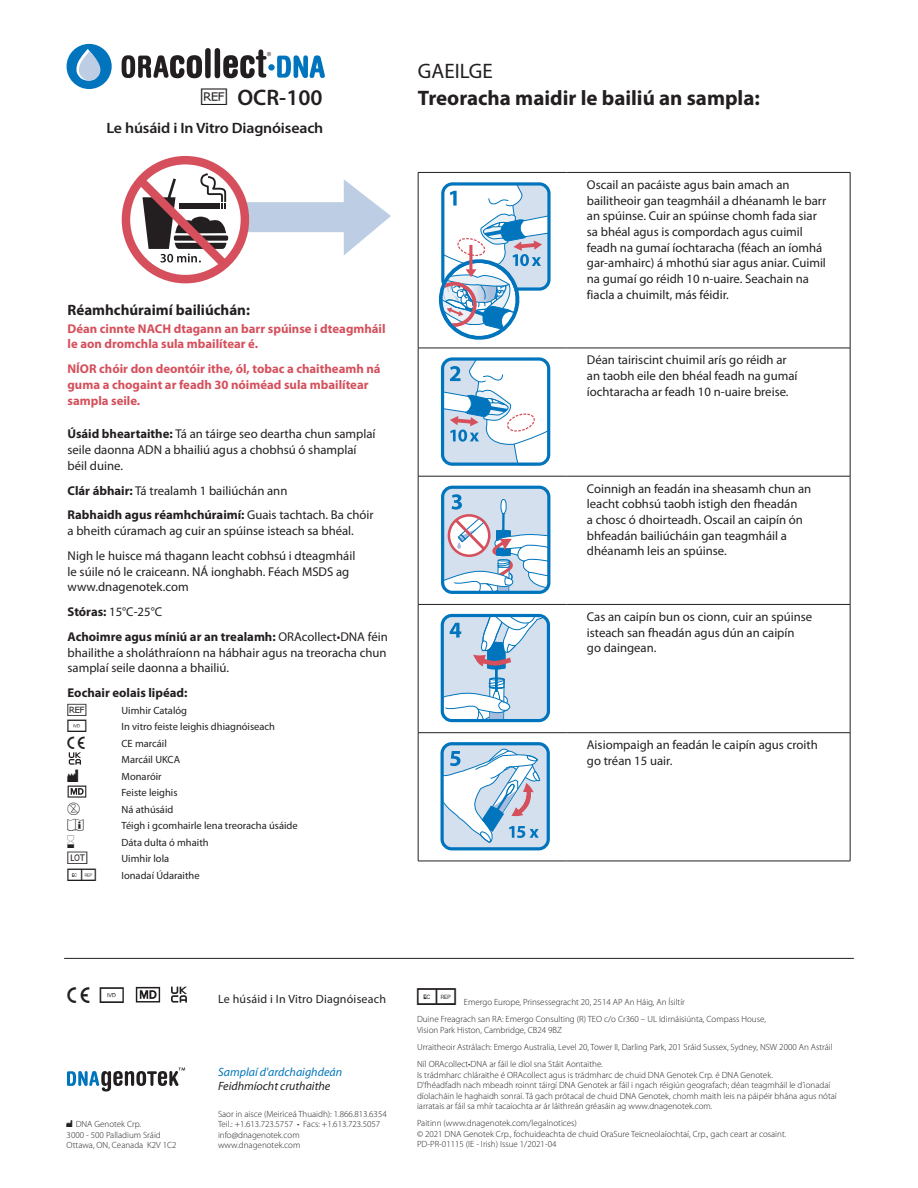
<style>
.page{position:relative;width:918px;height:1188px;background:#fff}
.page>*{position:absolute;margin:0;border:0;box-sizing:border-box;transform-origin:0 0}
.t1{font:600 22.5px "Myriad Pro";color:#231f20}
.t2{font:22.5px "MDD EN980";color:#231f20}
.t3{font:700 21px "Myriad Pro";color:#231f20}
.t4{font:21px "Myriad Pro";color:#231f20}
.t5{font:21px "MDD EN980";color:#231f20}
.t6{font:16.5px "MDD EN980";color:#231f20}
.t7{font:600 15px "Myriad Pro";letter-spacing:-.01em;color:#231f20;scale:1.06 1}
.t8{font:700 15px "Myriad Pro";color:#231f20}
.t9{font:12.75px/15.8px "Myriad Pro";color:#231f20}
.t10{font:700 12.75px/15.8px "Myriad Pro";color:#d5505c}
.t11{font:700 12.75px/24.8px "Myriad Pro";color:#231f20}
.t12{font:12px "Myriad Pro";letter-spacing:.02em;color:#231f20}
.t13{font:italic 12px "Myriad Pro";color:#0075bd}
.t14{font:italic 12px "Myriad Pro";color:#231f20}
.t15{font:10.5px/16.5px "Myriad Pro";color:#231f20}
.t16{font:300 9px/10.5px "Myriad Pro";color:#231f20}
.s1{font-family:"MDD EN980";font-weight:400}
.s2{font-weight:700}
.s3{font-weight:400}
.s4{font-family:"MDD EN980";font-size:16.5px}
</style>
<div class="page">
<svg style="left:67px;top:44px;width:45px;height:45px"></svg>
<div style="left:268px;top:64px;width:7px;height:7px;background:#0075bd;border-radius:50%"></div>
<svg style="left:277px;top:55px;width:48px;height:23px"></svg>
<svg style="left:122px;top:48px;width:149px;height:30px"></svg>
<svg style="left:67px;top:1068px;width:118px;height:24px"></svg>
<svg style="left:171px;top:987px;width:16px;height:16px"></svg>
<svg style="left:136px;top:987px;width:24px;height:16px"></svg>
<hr style="left:64px;top:958px;width:790px;height:1px;background:#231f20">
<svg style="left:69px;top:752px;width:12px;height:13px"></svg>
<svg style="left:68px;top:786px;width:18px;height:12px"></svg>
<div style="left:122px;top:156px;width:127px;height:127px;border:8px solid #d5505c;border-radius:50%"></div>
<svg style="left:129px;top:168px;width:262px;height:109px"></svg>
<hr style="left:418px;top:172px;width:149px;height:1px;background:#231f20">
<hr style="left:418px;top:173px;width:1px;height:175px;background:#231f20">
<hr style="left:567px;top:172px;width:283px;height:1px;background:#231f20">
<hr style="left:850px;top:173px;width:1px;height:175px;background:#231f20">
<hr style="left:418px;top:348px;width:149px;height:1px;background:#231f20">
<hr style="left:418px;top:348px;width:1px;height:128px;background:#231f20">
<hr style="left:567px;top:348px;width:283px;height:1px;background:#231f20">
<hr style="left:850px;top:348px;width:1px;height:128px;background:#231f20">
<hr style="left:418px;top:476px;width:149px;height:1px;background:#231f20">
<hr style="left:418px;top:476px;width:1px;height:128px;background:#231f20">
<hr style="left:567px;top:476px;width:283px;height:1px;background:#231f20">
<hr style="left:850px;top:476px;width:1px;height:128px;background:#231f20">
<hr style="left:418px;top:604px;width:149px;height:1px;background:#231f20">
<hr style="left:418px;top:605px;width:1px;height:128px;background:#231f20">
<hr style="left:567px;top:604px;width:283px;height:1px;background:#231f20">
<hr style="left:850px;top:605px;width:1px;height:128px;background:#231f20">
<hr style="left:418px;top:732px;width:149px;height:1px;background:#231f20">
<hr style="left:418px;top:733px;width:1px;height:128px;background:#231f20">
<hr style="left:567px;top:732px;width:283px;height:1px;background:#231f20">
<hr style="left:850px;top:733px;width:1px;height:128px;background:#231f20">
<hr style="left:418px;top:861px;width:149px;height:1px;background:#231f20">
<hr style="left:567px;top:861px;width:283px;height:1px;background:#231f20">
<svg style="left:439px;top:183px;width:111px;height:157px"></svg>
<svg style="left:442px;top:358px;width:108px;height:108px"></svg>
<div style="left:442px;top:487px;width:107px;height:105px;background:#d4e0ee;border-radius:10px"></div>
<div style="left:441px;top:486px;width:109px;height:108px;border:3px solid #0075bd;border-radius:10px"></div>
<svg style="left:442px;top:494px;width:108px;height:100px"></svg>
<div style="left:441px;top:614px;width:109px;height:108px;border:3px solid #0075bd;border-radius:10px"></div>
<svg style="left:441px;top:614px;width:103px;height:107px"></svg>
<div style="left:442px;top:744px;width:106px;height:105px;background:#d4e0ee;border-radius:10px"></div>
<div style="left:441px;top:742px;width:109px;height:108px;border:3px solid #0075bd;border-radius:10px"></div>
<svg style="left:441px;top:747px;width:99px;height:96px"></svg>
<h1 class="t1" style="left:201px;top:83px;width:123px"><span class="s1">h</span> OCR-100</h1>
<p class="t7" style="left:106px;top:119px;width:206px">Le húsáid i In Vitro Diagnóiseach</p>
<p class="t8" style="left:68px;top:300px;width:184px">Réamhchúraimí bailiúchán:</p>
<p class="t10" style="left:68px;top:320px;width:320px">Déan cinnte NACH dtagann an barr spúinse i dteagmháil le aon dromchla sula mbailítear é.</p>
<p class="t10" style="left:68px;top:361px;width:315px">NÍOR chóir don deontóir ithe, ól, tobac a chaitheamh ná guma a chogaint ar feadh 30 nóiméad sula mbailítear sampla seile.</p>
<p class="t9" style="left:68px;top:426px;width:310px"><span class="s2">Úsáid bheartaithe:</span> Tá an táirge seo deartha chun samplaí seile daonna ADN a bhailiú agus a chobhsú ó shamplaí béil duine.</p>
<p class="t9" style="left:68px;top:478px;width:308px;line-height:24.8px"><span class="s2">Clár ábhair:</span> Tá trealamh 1 bailiúchán ann<br><span class="s2">Rabhaidh agus réamhchúraimí:</span> Guais tachtach. Ba chóir</p>
<p class="t9" style="left:68px;top:518px;width:289px;line-height:24.8px">a bheith cúramach ag cuir an spúinse isteach sa bhéal.<br>Nigh le huisce má thagann leacht cobhsú i dteagmháil</p>
<p class="t9" style="left:68px;top:563px;width:283px">le súile nó le craiceann. NÁ ionghabh. Féach MSDS ag www.dnagenotek.com</p>
<p class="t11" style="left:68px;top:599px;width:322px">Stóras: <span class="s3">15°C-25°C<br></span>Achoimre agus míniú ar an trealamh: <span class="s3">ORAcollect•DNA féin</span></p>
<p class="t9" style="left:68px;top:644px;width:321px">bhailithe a sholáthraíonn na hábhair agus na treoracha chun samplaí seile daonna a bhailiú.</p>
<p class="t11" style="left:68px;top:680px;width:121px">Eochair eolais lipéad:</p>
<p class="t6" style="left:68px;top:703px;width:25px">h</p>
<p class="t15" style="left:122px;top:702px;width:67px">Uimhir Catalóg</p>
<p class="t6" style="left:68px;top:720px;width:25px">V</p>
<p class="t15" style="left:122px;top:718px;width:155px">In vitro feiste leighis dhiagnóiseach</p>
<p class="t6" style="left:68px;top:736px;width:23px">C</p>
<p class="t15" style="left:122px;top:735px;width:60px">CE marcáil<br>Marcáil UKCA</p>
<p class="t6" style="left:68px;top:769px;width:14px">M</p>
<p class="t15" style="left:122px;top:768px;width:58px">Monaróir<br>Feiste leighis</p>
<p class="t6" style="left:68px;top:802px;width:14px">D</p>
<p class="t15" style="left:122px;top:801px;width:53px">Ná athúsáid</p>
<p class="t6" style="left:68px;top:819px;width:21px">i</p>
<p class="t15" style="left:122px;top:817px;width:178px">Téigh i gcomhairle lena treoracha úsáide</p>
<p class="t6" style="left:68px;top:835px;width:10px">H</p>
<p class="t15" style="left:122px;top:834px;width:89px">Dáta dulta ó mhaith</p>
<p class="t6" style="left:68px;top:852px;width:26px">g</p>
<p class="t15" style="left:68px;top:850px;width:134px;text-indent:54px">Uimhir lola<br><span class="s4">P</span> Ionadaí Údaraithe</p>
<h2 class="t4" style="left:418px;top:58px;width:76px">GAEILGE</h2>
<h2 class="t3" style="left:418px;top:85px;width:344px">Treoracha maidir le bailiú an sampla:</h2>
<p class="t9" style="left:587px;top:176px;width:241px">Oscail an pacáiste agus bain amach an bailitheoir gan teagmháil a dhéanamh le barr an spúinse. Cuir an spúinse chomh fada siar sa bhéal agus is compordach agus cuimil feadh na gumaí íochtaracha (féach an íomhá gar-amhairc) á mhothú siar agus aniar. Cuimil na gumaí go réidh 10 n-uaire. Seachain na fiacla a chuimilt, más féidir.</p>
<p class="t9" style="left:587px;top:352px;width:212px">Déan tairiscint chuimil arís go réidh ar an taobh eile den bhéal feadh na gumaí íochtaracha ar feadh 10 n-uaire breise.</p>
<p class="t9" style="left:587px;top:480px;width:226px">Coinnigh an feadán ina sheasamh chun an leacht cobhsú taobh istigh den fheadán<br>a chosc ó dhoirteadh. Oscail an caipín ón bhfeadán bailiúcháin gan teagmháil a dhéanamh leis an spúinse.</p>
<p class="t9" style="left:587px;top:608px;width:227px">Cas an caipín bun os cionn, cuir an spúinse isteach san fheadán agus dún an caipín<br>go daingean.</p>
<p class="t9" style="left:587px;top:737px;width:232px">Aisiompaigh an feadán le caipín agus croith go tréan 15 uair.</p>
<h2 class="t5" style="left:68px;top:987px;width:63px">CV</h2>
<p class="t12" style="left:218px;top:992px;width:170px">Le húsáid i In Vitro Diagnóiseach</p>
<p class="t13" style="left:218px;top:1064px;width:126px">Samplaí d'ardchaighdeán</p>
<p class="t14" style="left:218px;top:1079px;width:114px">Feidhmíocht cruthaithe</p>
<p class="t16" style="left:67px;top:1119px;width:111px"><span class="s1">M</span> DNA Genotek Crp.<br>3000 - 500 Palladium Sráid<br>Ottawa, ON, Ceanada K2V 1C2</p>
<p class="t16" style="left:218px;top:1108px;width:170px">Saor in aisce (Meiriceá Thuaidh): 1.866.813.6354<br>Teil.: +1.613.723.5757 • Facs: +1.613.723.5057 info@dnagenotek.com<br>www.dnagenotek.com</p>
<h1 class="t2" style="left:417px;top:988px;width:48px">P</h1>
<p class="t16" style="left:417px;top:993px;width:350px;line-height:17.2px;text-indent:47px">Emergo Europe, Prinsessegracht 20, 2514 AP An Háig, An Ísiltír<br>Duine Freagrach san RA: Emergo Consulting (R) TEO c/o Cr360 – UL Idirnáisiúnta, Compass House,</p>
<p class="t16" style="left:417px;top:1021px;width:417px;line-height:17.2px">Vision Park Histon, Cambridge, CB24 9BZ<br>Urraitheoir Astrálach: Emergo Australia, Level 20, Tower II, Darling Park, 201 Sráid Sussex, Sydney, NSW 2000 An Astráil<br>Níl ORAcollect•DNA ar fáil le díol sna Stáit Aontaithe.</p>
<p class="t16" style="left:417px;top:1069px;width:421px">Is trádmharc chláraithe é ORAcollect agus is trádmharc de chuid DNA Genotek Crp. é DNA Genotek.<br>D’fhéadfadh nach mbeadh roinnt táirgí DNA Genotek ar fáil i ngach réigiún geografach; déan teagmháil le d’ionadaí díolacháin le haghaidh sonraí. Tá gach prótacal de chuid DNA Genotek, chomh maith leis na páipéir bhána agus nótaí iarratais ar fáil sa mhír tacaíochta ar ár láithreán gréasáin ag www.dnagenotek.com.</p>
<p class="t16" style="left:417px;top:1118px;width:371px">Paitinn (www.dnagenotek.com/legalnotices)<br>© 2021 DNA Genotek Crp., fochuideachta de chuid OraSure Teicneolaíochtaí, Crp., gach ceart ar cosaint.<br>PD-PR-01115 (IE - Irish) Issue 1/2021-04</p>
</div>
